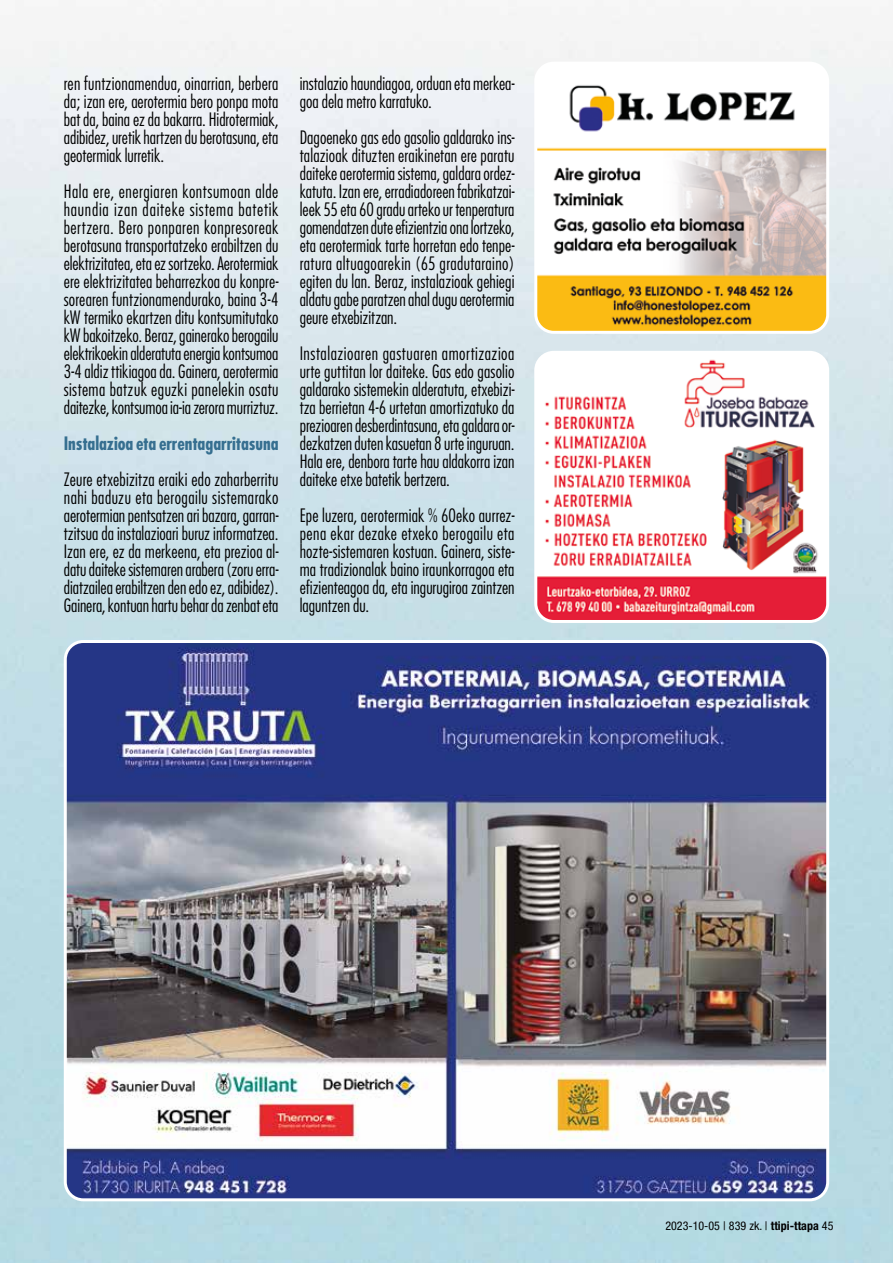
<style>
.page{position:relative;width:893px;height:1263px;background:#fff}
.page>*{position:absolute;margin:0;border:0;box-sizing:border-box;transform-origin:0 0}
.t1{font:300 condensed 18px/18px "Futura";color:#000;text-align:justify}
.t2{font:700 condensed 18px "Futura";letter-spacing:-.01em;color:#366f90}
.t3{font:condensed 12px "Helvetica Neue";color:#000}
.s1{font-weight:700}
</style>
<div class="page">
<img style="left:65px;top:641px;width:763px;height:559px">
<div style="left:64px;top:640px;width:765px;height:561px;border:3px solid #fff;border-radius:18px"></div>
<img style="left:536px;top:352px;width:292px;height:269px">
<div style="left:534px;top:351px;width:295px;height:272px;border:3px solid #fff;border-radius:18px"></div>
<img style="left:536px;top:63px;width:292px;height:269px">
<div style="left:534px;top:62px;width:295px;height:272px;border:3px solid #fff;border-radius:18px"></div>
<p class="t1" style="left:64px;top:74px;width:216px">ren funtzionamendua, oinarrian, berbera da; izan ere, aerotermia bero ponpa mota bat da, baina ez da bakarra. Hidrotermiak, adibidez, uretik hartzen du berotasuna, eta geotermiak lurretik.</p>
<p class="t1" style="left:64px;top:182px;width:216px">Hala ere, energiaren kontsumoan alde haundia izan daiteke sistema batetik bertzera. Bero ponparen konpresoreak berotasuna transportatzeko erabiltzen du elektrizitatea, eta ez sortzeko. Aerotermiak ere elektrizitatea beharrezkoa du konpre&shy;sorearen funtzionamendurako, baina 3-4 kW termiko ekartzen ditu kontsumitutako kW bakoitzeko. Beraz, gainerako berogailu elektrikoekin alderatuta energia kontsumoa 3-4 aldiz ttikiagoa da. Gainera, aerotermia sistema batzuk eguzki panelekin osatu daitezke, kontsumoa ia-ia zerora murriztuz.</p>
<p class="t2" style="left:64px;top:432px;width:216px">Instalazioa eta errentagarritasuna</p>
<p class="t1" style="left:64px;top:470px;width:216px">Zeure etxebizitza eraiki edo zaharberritu nahi baduzu eta berogailu sistemarako aerotermian pentsatzen ari bazara, garran&shy;tzitsua da instalazioari buruz informatzea.<br>Izan ere, ez da merkeena, eta prezioa al&shy;datu daiteke sistemaren arabera (zoru erra&shy;diatzailea erabiltzen den edo ez, adibidez).<br>Gainera, kontuan hartu behar da zenbat eta</p>
<p class="t1" style="left:300px;top:74px;width:216px">instalazio haundiagoa, orduan eta merkea&shy;goa dela metro karratuko.</p>
<p class="t1" style="left:300px;top:128px;width:216px">Dagoeneko gas edo gasolio galdarako ins&shy;talazioak dituzten eraikinetan ere paratu daiteke aerotermia sistema, galdara ordez&shy;katuta. Izan ere, erradiadoreen fabrikatzai&shy;leek 55 eta 60 gradu arteko ur tenperatura gomendatzen dute efizientzia ona lortzeko, eta aerotermiak tarte horretan edo tenpe&shy;ratura altuagoarekin (65 gradutaraino) egiten du lan. Beraz, instalazioak gehiegi aldatu gabe paratzen ahal dugu aerotermia geure etxebizitzan.</p>
<p class="t1" style="left:300px;top:344px;width:216px">Instalazioaren gastuaren amortizazioa urte guttitan lor daiteke. Gas edo gasolio galdarako sistemekin alderatuta, etxebizi&shy;tza berrietan 4-6 urtetan amortizatuko da prezioaren desberdintasuna, eta galdara or&shy;dezkatzen duten kasuetan 8 urte inguruan.<br>Hala ere, denbora tarte hau aldakorra izan daiteke etxe batetik bertzera.</p>
<p class="t1" style="left:300px;top:506px;width:216px">Epe luzera, aerotermiak % 60eko aurrez&shy;pena ekar dezake etxeko berogailu eta hozte-sistemaren kostuan. Gainera, siste&shy;ma tradizionalak baino iraunkorragoa eta efizienteagoa da, eta ingurugiroa zaintzen laguntzen du.</p>
<p class="t3" style="left:665px;top:1219px;width:170px">2023-10-05 | 839 zk. | <span class="s1">ttipi-ttapa</span> 45</p>
</div>
